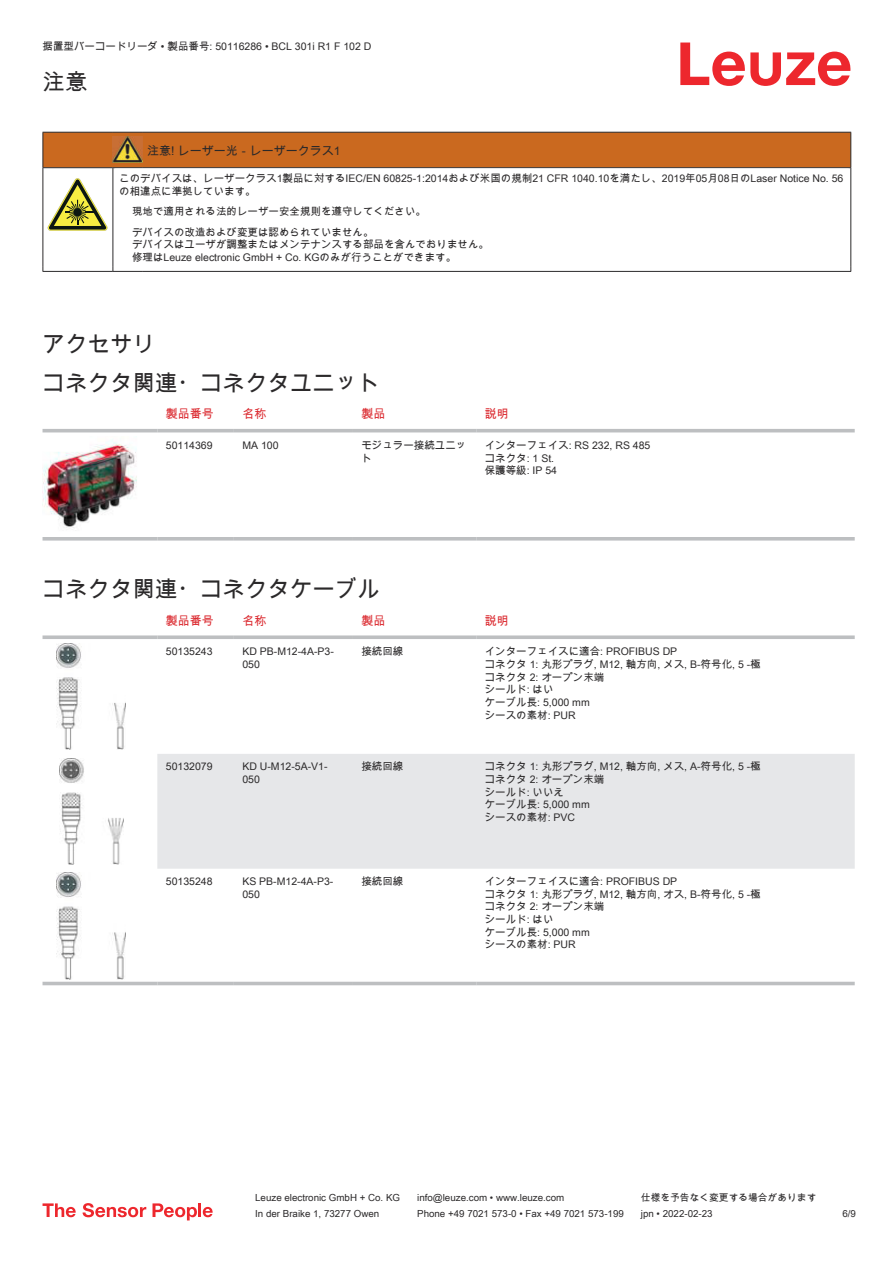
<style>
.page{position:relative;width:893px;height:1263px;background:#fff}
.page>*{position:absolute;margin:0;border:0;box-sizing:border-box;transform-origin:0 0}
.t1{font:22.5px/38.7px "Arial Unicode MS";color:#2b292a}
.t2{font:12px "Arial Unicode MS";color:#db2a30}
.t3{font:12px "Arial Unicode MS";color:#2b292a}
.t4{font:10.5px/12.6px "Arial Unicode MS";color:#2b292a}
.t5{font:9.75px "Arial Unicode MS";color:#2b292a}
</style>
<div class="page">
<svg style="left:680px;top:43px;width:170px;height:43px"></svg>
<svg style="left:43px;top:432px;width:812px;height:1px"></svg>
<hr style="left:43px;top:429px;width:114px;height:3px;background:#bdbfc1">
<hr style="left:157px;top:429px;width:77px;height:3px;background:#bdbfc1">
<hr style="left:234px;top:429px;width:119px;height:3px;background:#bdbfc1">
<hr style="left:353px;top:429px;width:123px;height:3px;background:#bdbfc1">
<hr style="left:476px;top:429px;width:379px;height:3px;background:#bdbfc1">
<svg style="left:43px;top:537px;width:114px;height:4px"></svg>
<svg style="left:157px;top:537px;width:77px;height:4px"></svg>
<svg style="left:234px;top:537px;width:119px;height:4px"></svg>
<svg style="left:353px;top:537px;width:123px;height:4px"></svg>
<svg style="left:476px;top:537px;width:379px;height:4px;background:#c3c5c7"></svg>
<img style="left:43px;top:439px;width:94px;height:89px">
<svg style="left:43px;top:649px;width:812px;height:337px"></svg>
<div style="left:157px;top:754px;width:698px;height:115px;background:#e6e7e9"></div>
<svg style="left:43px;top:635px;width:114px;height:4px"></svg>
<svg style="left:157px;top:635px;width:77px;height:4px"></svg>
<svg style="left:234px;top:635px;width:119px;height:4px"></svg>
<svg style="left:353px;top:635px;width:123px;height:4px"></svg>
<svg style="left:476px;top:635px;width:379px;height:4px;background:#c4c6c8"></svg>
<hr style="left:43px;top:982px;width:114px;height:3px;background:#bdbfc1">
<hr style="left:157px;top:982px;width:77px;height:3px;background:#bdbfc1">
<hr style="left:234px;top:982px;width:119px;height:3px;background:#bdbfc1">
<hr style="left:353px;top:982px;width:123px;height:3px;background:#bdbfc1">
<hr style="left:476px;top:982px;width:379px;height:3px;background:#bdbfc1">
<img style="left:57px;top:643px;width:69px;height:107px">
<img style="left:59px;top:758px;width:65px;height:106px">
<img style="left:57px;top:873px;width:69px;height:106px">
<svg style="left:43px;top:1203px;width:33px;height:14px"></svg>
<svg style="left:83px;top:1203px;width:63px;height:14px"></svg>
<svg style="left:153px;top:1203px;width:44px;height:17px"></svg>
<hr style="left:198px;top:1203px;width:3px;height:14px;background:#ed272d">
<svg style="left:203px;top:1207px;width:10px;height:10px"></svg>
<div style="left:44px;top:133px;width:806px;height:34px;background:#ca691f"></div>
<svg style="left:44px;top:168px;width:806px;height:103px"></svg>
<hr style="left:43px;top:132px;width:70px;height:1px;background:#2b292a">
<hr style="left:43px;top:133px;width:1px;height:34px;background:#2b292a">
<hr style="left:43px;top:167px;width:70px;height:1px;background:#2b292a">
<hr style="left:113px;top:132px;width:30px;height:1px;background:#2b292a">
<hr style="left:113px;top:167px;width:30px;height:1px;background:#2b292a">
<hr style="left:143px;top:132px;width:708px;height:1px;background:#2b292a">
<hr style="left:850px;top:133px;width:1px;height:34px;background:#2b292a">
<hr style="left:143px;top:167px;width:708px;height:1px;background:#2b292a">
<hr style="left:43px;top:168px;width:1px;height:99px;background:#2b292a">
<hr style="left:113px;top:168px;width:1px;height:99px;background:#2b292a">
<hr style="left:850px;top:168px;width:1px;height:99px;background:#2b292a">
<hr style="left:43px;top:271px;width:70px;height:1px;background:#2b292a">
<hr style="left:113px;top:271px;width:30px;height:1px;background:#2b292a">
<hr style="left:143px;top:271px;width:708px;height:1px;background:#2b292a">
<img style="left:113px;top:136px;width:30px;height:27px">
<svg style="left:47px;top:178px;width:60px;height:53px"></svg>
<svg style="left:115px;top:169px;width:734px;height:98px"></svg>
<p class="t4" style="left:43px;top:40px;width:330px">据置型バーコードリーダ • 製品番号: 50116286 • BCL 301i R1 F 102 D</p>
<h1 class="t1" style="left:43px;top:62px;width:46px">注意</h1>
<p class="t3" style="left:147px;top:142px;width:195px">注意! レーザー光－レーザークラス1</p>
<p class="t4" style="left:119px;top:172px;width:726px">このデバイスは、レーザークラス1製品に対するIEC/EN 60825-1:2014および米国の規制21 CFR 1040.10を満たし、2019年05月08日のLaser Notice No. 56の相違点に準拠しています。</p>
<p class="t4" style="left:132px;top:201px;width:295px;line-height:20.2px">現地で適用される法的レーザー安全規則を遵守してください。デバイスの改造および変更は認められていません。</p>
<p class="t4" style="left:132px;top:238px;width:358px">デバイスはユーザが調整またはメンテナンスする部品を含んでおりません。修理はLeuze electronic GmbH + Co. KGのみが行うことができます。</p>
<h1 class="t1" style="left:43px;top:324px;width:339px">アクセサリ<br>コネクタ関連・コネクタユニット</h1>
<p class="t2" style="left:166px;top:405px;width:49px">製品番号</p>
<p class="t2" style="left:242px;top:405px;width:25px">名称</p>
<p class="t2" style="left:361px;top:405px;width:25px">製品</p>
<p class="t2" style="left:485px;top:405px;width:25px">説明</p>
<p class="t4" style="left:166px;top:439px;width:48px">50114369</p>
<p class="t4" style="left:242px;top:439px;width:38px">MA 100</p>
<p class="t4" style="left:361px;top:439px;width:106px">モジュラー接続ユニット</p>
<p class="t4" style="left:485px;top:439px;width:167px">インターフェイス: RS 232, RS 485コネクタ: 1 St.<br>保護等級: IP 54</p>
<h1 class="t1" style="left:43px;top:569px;width:339px">コネクタ関連・コネクタケーブル</h1>
<p class="t2" style="left:166px;top:612px;width:49px">製品番号</p>
<p class="t2" style="left:242px;top:612px;width:25px">名称</p>
<p class="t2" style="left:361px;top:612px;width:25px">製品</p>
<p class="t2" style="left:485px;top:612px;width:25px">説明</p>
<p class="t4" style="left:166px;top:645px;width:48px">50135243</p>
<p class="t4" style="left:242px;top:645px;width:93px">KD PB-M12-4A-P3-<br>050</p>
<p class="t4" style="left:361px;top:645px;width:43px">接続回線</p>
<p class="t4" style="left:485px;top:645px;width:277px">インターフェイスに適合: PROFIBUS DP<br>コネクタ 1: 丸形プラグ, M12, 軸方向, メス, B-符号化, 5 -極コネクタ 2: オープン末端<br>シールド: はい<br>ケーブル長: 5,000 mm<br>シースの素材: PUR</p>
<p class="t4" style="left:166px;top:760px;width:48px">50132079</p>
<p class="t4" style="left:242px;top:760px;width:87px">KD U-M12-5A-V1-<br>050</p>
<p class="t4" style="left:361px;top:760px;width:43px">接続回線</p>
<p class="t4" style="left:485px;top:760px;width:277px">コネクタ 1: 丸形プラグ, M12, 軸方向, メス, A-符号化, 5 -極コネクタ 2: オープン末端<br>シールド: いいえ<br>ケーブル長: 5,000 mm<br>シースの素材: PVC</p>
<p class="t4" style="left:166px;top:875px;width:48px">50135248</p>
<p class="t4" style="left:242px;top:875px;width:93px">KS PB-M12-4A-P3-<br>050</p>
<p class="t4" style="left:361px;top:875px;width:43px">接続回線</p>
<p class="t4" style="left:485px;top:875px;width:277px">インターフェイスに適合: PROFIBUS DP<br>コネクタ 1: 丸形プラグ, M12, 軸方向, オス, B-符号化, 5 -極コネクタ 2: オープン末端<br>シールド: はい<br>ケーブル長: 5,000 mm<br>シースの素材: PUR</p>
<p class="t5" style="left:255px;top:1191px;width:146px">Leuze electronic GmbH + Co. KG</p>
<p class="t5" style="left:417px;top:1191px;width:149px">info@leuze.com • www.leuze.com</p>
<p class="t5" style="left:641px;top:1191px;width:177px">仕様を予告なく変更する場合があります</p>
<p class="t5" style="left:255px;top:1206px;width:126px">In der Braike 1, 73277 Owen</p>
<p class="t5" style="left:417px;top:1206px;width:208px">Phone +49 7021 573-0 • Fax +49 7021 573-199</p>
<p class="t5" style="left:641px;top:1206px;width:73px">jpn • 2022-02-23</p>
<p class="t5" style="left:842px;top:1206px;width:15px">6 /9</p>
</div>
